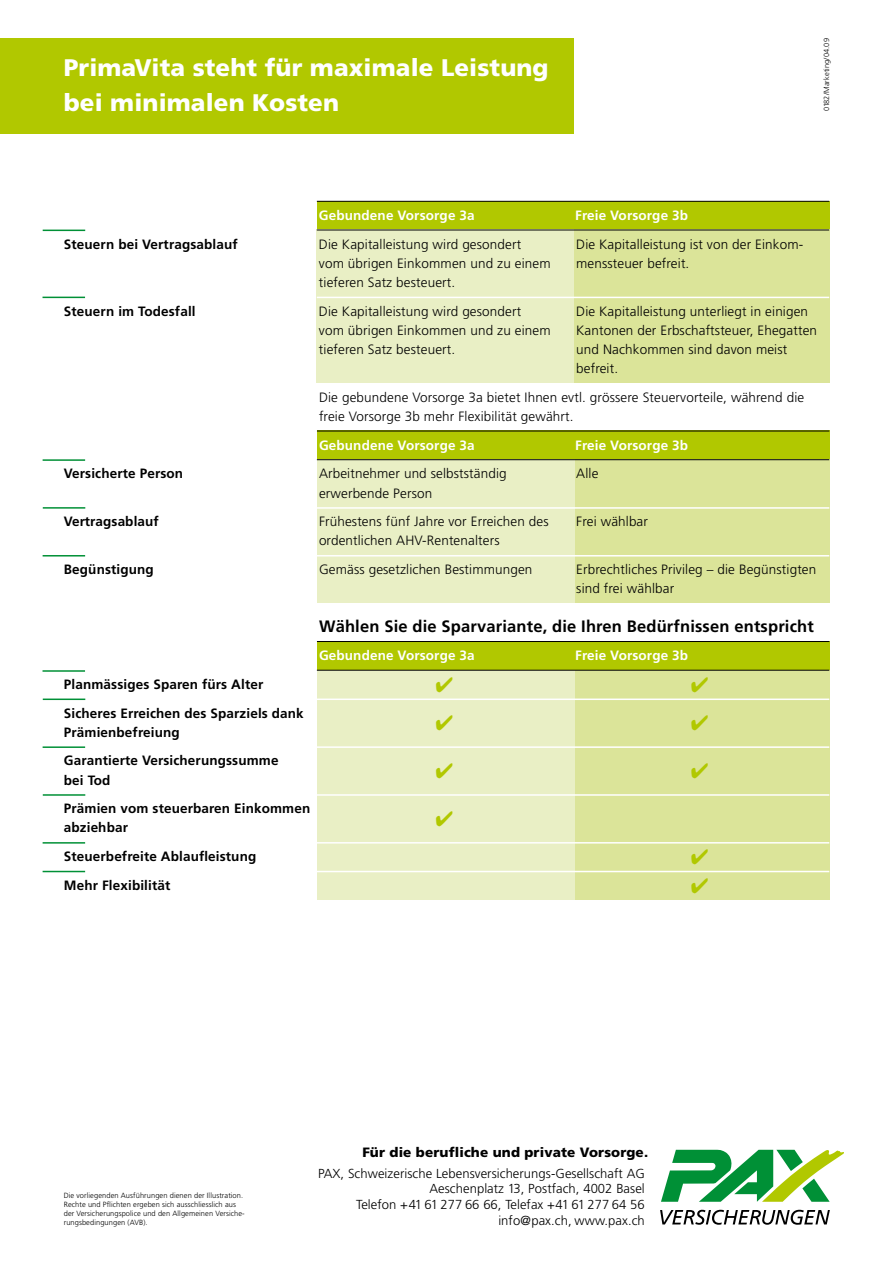
<style>
.page{position:relative;width:893px;height:1263px;background:#fff}
.page>*{position:absolute;margin:0;border:0;box-sizing:border-box;transform-origin:0 0}
.t1{font:900 24px/34.5px "Frutiger";letter-spacing:.005em;color:#fff}
.t2{font:700 16.5px "Frutiger";letter-spacing:.01em;color:#000}
.t3{font:300 13.5px/19.2px "Frutiger";letter-spacing:.01em;color:#000}
.t4{font:700 13.5px/28.7px "Frutiger";letter-spacing:.01em;color:#000}
.t5{font:700 13.5px "Frutiger";letter-spacing:.01em;color:#fff}
.t6{font:900 13.5px "Frutiger";letter-spacing:.01em;color:#000}
.t7{font:300 13.05px/15.6px "Frutiger";letter-spacing:.005em;color:#000;text-align:right}
.t8{font:300 7.5px/9px "Frutiger";letter-spacing:.01em;color:#000}
</style>
<div class="page">
<div style="left:317px;top:641px;width:512px;height:29px;background:#b1c800"></div>
<div style="left:317px;top:431px;width:512px;height:28px;background:#b1c800"></div>
<div style="left:317px;top:201px;width:512px;height:29px;background:#b1c800"></div>
<div style="left:574px;top:230px;width:255px;height:153px;background:#dbe499"></div>
<div style="left:317px;top:230px;width:257px;height:153px;background:#e9efc5"></div>
<hr style="left:317px;top:230px;width:512px;height:1px;background:#000">
<hr style="left:43px;top:230px;width:42px;height:1px;background:#009036">
<hr style="left:43px;top:297px;width:42px;height:1px;background:#009036">
<hr style="left:317px;top:201px;width:512px;height:1px;background:#000">
<hr style="left:317px;top:297px;width:512px;height:1px;background:#fff">
<div style="left:574px;top:459px;width:255px;height:144px;background:#dbe499"></div>
<div style="left:317px;top:459px;width:257px;height:144px;background:#e9efc5"></div>
<hr style="left:317px;top:459px;width:512px;height:1px;background:#000">
<hr style="left:43px;top:459px;width:42px;height:2px;background:#009036">
<hr style="left:317px;top:507px;width:512px;height:2px;background:#fff">
<hr style="left:317px;top:555px;width:512px;height:1px;background:#fff">
<hr style="left:43px;top:507px;width:42px;height:2px;background:#009036">
<hr style="left:43px;top:555px;width:42px;height:1px;background:#009036">
<hr style="left:317px;top:431px;width:512px;height:1px;background:#000">
<div style="left:0;top:38px;width:574px;height:96px;background:#b1c800"></div>
<div style="left:574px;top:670px;width:255px;height:229px;background:#dbe499"></div>
<div style="left:317px;top:670px;width:257px;height:229px;background:#e9efc5"></div>
<hr style="left:317px;top:670px;width:512px;height:1px;background:#000">
<hr style="left:317px;top:698px;width:512px;height:2px;background:#fff">
<hr style="left:317px;top:746px;width:512px;height:2px;background:#fff">
<hr style="left:317px;top:641px;width:512px;height:1px;background:#000">
<hr style="left:317px;top:794px;width:512px;height:2px;background:#fff">
<hr style="left:317px;top:842px;width:512px;height:1px;background:#fff">
<hr style="left:317px;top:871px;width:512px;height:1px;background:#fff">
<svg style="left:660px;top:1210px;width:170px;height:15px"></svg>
<svg style="left:661px;top:1150px;width:182px;height:52px"></svg>
<hr style="left:43px;top:698px;width:42px;height:2px;background:#009036">
<hr style="left:43px;top:746px;width:42px;height:2px;background:#009036">
<hr style="left:43px;top:794px;width:42px;height:2px;background:#009036">
<hr style="left:43px;top:842px;width:42px;height:2px;background:#009036">
<hr style="left:43px;top:871px;width:42px;height:1px;background:#009036">
<hr style="left:43px;top:670px;width:42px;height:2px;background:#009036">
<svg style="left:436px;top:698px;width:17px;height:1px"></svg>
<svg style="left:691px;top:698px;width:17px;height:1px"></svg>
<h1 class="t1" style="left:64px;top:50px;width:486px">PrimaVita steht für maximale Leistung bei minimalen Kosten</h1>
<p class="t5" style="left:319px;top:207px;width:157px">Gebundene Vorsorge 3a</p>
<p class="t5" style="left:575px;top:207px;width:114px">Freie Vorsorge 3b</p>
<p class="t8" style="left:822px;top:111px;width:74px;rotate:-90deg">0182/Marketing/04.09</p>
<p class="t4" style="left:64px;top:230px;width:175px">Steuern bei Vertragsablauf</p>
<p class="t3" style="left:319px;top:234px;width:233px">Die Kapitalleistung wird gesondert<br>vom übrigen Einkommen und zu einem tieferen Satz besteuert.</p>
<p class="t3" style="left:576px;top:234px;width:229px">Die Kapitalleistung ist von der Einkom&shy;menssteuer befreit.</p>
<p class="t4" style="left:64px;top:297px;width:133px">Steuern im Todesfall</p>
<p class="t3" style="left:319px;top:301px;width:233px">Die Kapitalleistung wird gesondert<br>vom übrigen Einkommen und zu einem tieferen Satz besteuert.</p>
<p class="t3" style="left:576px;top:301px;width:242px">Die Kapitalleistung unterliegt in einigen<br>Kantonen der Erbschaftsteuer, Ehegatten und Nachkommen sind davon meist befreit.</p>
<p class="t3" style="left:319px;top:387px;width:487px">Die gebundene Vorsorge 3a bietet Ihnen evtl. grössere Steuervorteile, während die freie Vorsorge 3b mehr Flexibilität gewährt.</p>
<p class="t5" style="left:319px;top:437px;width:157px">Gebundene Vorsorge 3a</p>
<p class="t5" style="left:575px;top:437px;width:114px">Freie Vorsorge 3b</p>
<p class="t4" style="left:64px;top:459px;width:121px">Versicherte Person</p>
<p class="t3" style="left:319px;top:464px;width:189px">Arbeitnehmer und selbstständig erwerbende Person</p>
<p class="t3" style="left:576px;top:464px;width:24px">Alle</p>
<p class="t4" style="left:64px;top:507px;width:96px">Vertragsablauf</p>
<p class="t3" style="left:319px;top:512px;width:231px">Frühestens fünf Jahre vor Erreichen des ordentlichen AHV-Rentenalters</p>
<p class="t3" style="left:576px;top:512px;width:73px">Frei wählbar</p>
<p class="t4" style="left:64px;top:555px;width:91px">Begünstigung</p>
<p class="t3" style="left:319px;top:560px;width:215px">Gemäss gesetzlichen Bestimmungen</p>
<p class="t3" style="left:576px;top:559px;width:242px">Erbrechtliches Privileg – die Begünstigten sind frei wählbar</p>
<p class="t2" style="left:319px;top:616px;width:496px">Wählen Sie die Sparvariante, die Ihren Bedürfnissen entspricht</p>
<p class="t4" style="left:64px;top:670px;width:241px">Planmässiges Sparen fürs Alter<br>Sicheres Erreichen des Sparziels dank</p>
<p class="t4" style="left:64px;top:717px;width:216px">Prämienbefreiung<br>Garantierte Versicherungssumme</p>
<p class="t4" style="left:64px;top:765px;width:248px">bei Tod<br>Prämien vom steuerbaren Einkommen</p>
<p class="t4" style="left:64px;top:813px;width:194px">abziehbar<br>Steuerbefreite Ablaufleistung<br>Mehr Flexibilität</p>
<p class="t5" style="left:319px;top:647px;width:157px">Gebundene Vorsorge 3a</p>
<p class="t5" style="left:575px;top:647px;width:114px">Freie Vorsorge 3b</p>
<p class="t8" style="left:64px;top:1190px;width:183px">Die vorliegenden Ausführungen dienen der Illustration.<br>Rechte und Pflichten ergeben sich ausschliesslich aus der Versicherungspolice und den Allgemeinen Versiche&shy;rungsbedingungen (AVB).</p>
<p class="t6" style="left:362px;top:1144px;width:287px">Für die berufliche und private Vorsorge.</p>
<p class="t7" style="left:318px;top:1165px;width:328px">PAX, Schweizerische Lebensversicherungs-Gesellschaft AG Aeschenplatz 13, Postfach, 4002 Basel<br>Telefon +41 61 277 66 66, Telefax +41 61 277 64 56 info@pax.ch, www.pax.ch</p>
</div>
